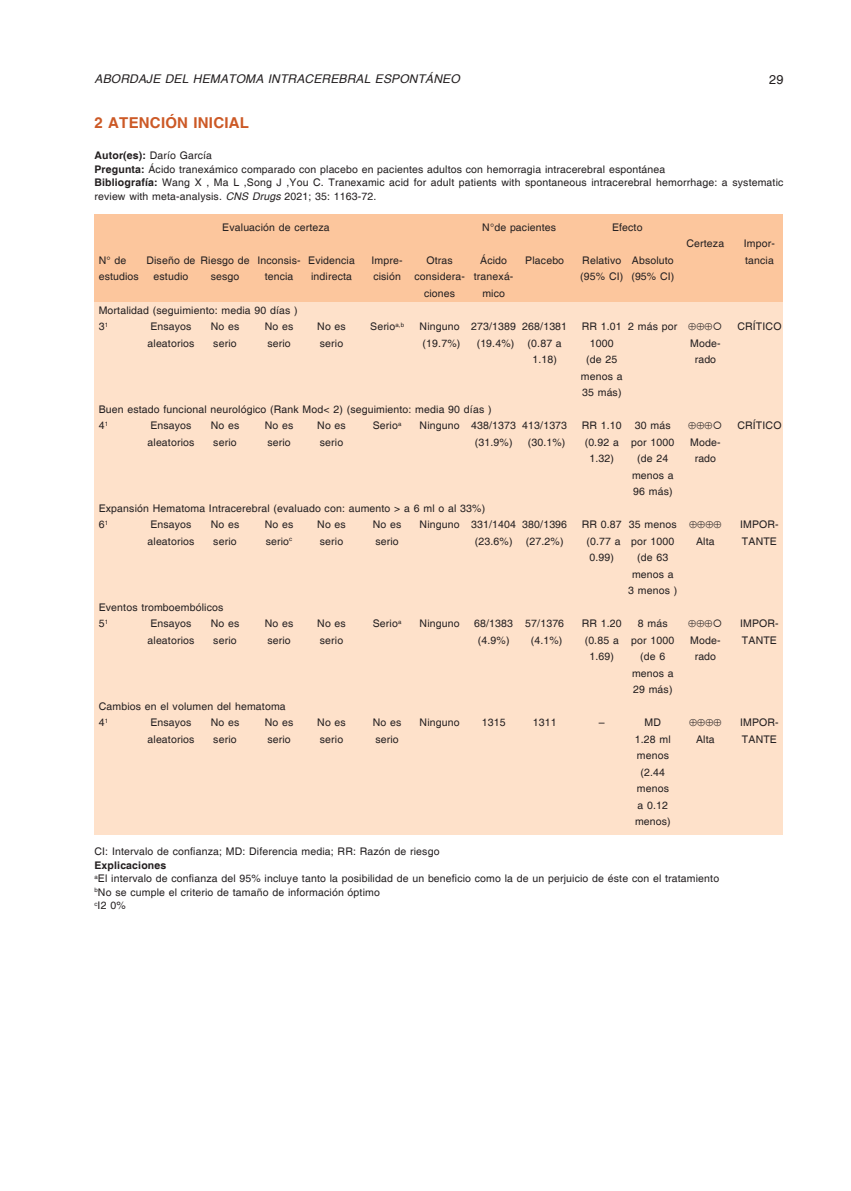
<style>
.page{position:relative;width:851px;height:1191px;background:#fff}
.page>*{position:absolute;margin:0;border:0;box-sizing:border-box;transform-origin:0 0}
.t1{font:700 15px "Helvetica";letter-spacing:.015em;color:#cc5926}
.t2{font:12.75px "Helvetica";color:#231f20}
.t3{font:italic 12px "Helvetica";letter-spacing:.015em;color:#231f20}
.t4{font:10.5px/16.5px "Helvetica";letter-spacing:.015em;color:#231f20}
.t5{font:10.5px "Symbol";color:#231f20}
.s1{font-weight:700}
.s2{font-style:italic}
</style>
<div class="page">
<div style="left:94px;top:301px;width:689px;height:533px;background:#fee1ca"></div>
<div style="left:94px;top:215px;width:689px;height:87px;background:#fcc69d"></div>
<p class="t3" style="left:94px;top:72px;width:366px">ABORDAJE DEL HEMATOMA INTRACEREBRAL ESPONTÁNEO</p>
<p class="t2" style="left:769px;top:72px;width:16px">29</p>
<h1 class="t1" style="left:94px;top:113px;width:156px">2 ATENCIÓN INICIAL</h1>
<p class="t4" style="left:94px;top:149px;width:690px;line-height:13.5px"><span class="s1">Autor(es):</span> Darío García<br><span class="s1">Pregunta:</span> Ácido tranexámico comparado con placebo en pacientes adultos con hemorragia intracerebral espontánea<br><span class="s1">Bibliografía:</span> Wang X , Ma L ,Song J ,You C. Tranexamic acid for adult patients with spontaneous intracerebral hemorrhage: a systematic review with meta-analysis. <span class="s2">CNS Drugs</span> 2021; 35: 1163-72.</p>
<p class="t4" style="left:222px;top:219px;width:109px">Evaluación de certeza</p>
<p class="t4" style="left:482px;top:219px;width:75px">N°de pacientes</p>
<p class="t4" style="left:612px;top:219px;width:32px">Efecto</p>
<p class="t4" style="left:686px;top:236px;width:39px">Certeza</p>
<p class="t4" style="left:743px;top:236px;width:33px">Impor-</p>
<p class="t4" style="left:99px;top:252px;width:29px">N° de</p>
<p class="t4" style="left:146px;top:252px;width:210px">Diseño de Riesgo de Inconsis- Evidencia</p>
<p class="t4" style="left:371px;top:252px;width:33px">Impre-</p>
<p class="t4" style="left:426px;top:252px;width:28px">Otras</p>
<p class="t4" style="left:480px;top:252px;width:28px">Ácido</p>
<p class="t4" style="left:525px;top:252px;width:40px">Placebo</p>
<p class="t4" style="left:582px;top:252px;width:93px">Relativo Absoluto</p>
<p class="t4" style="left:745px;top:252px;width:30px">tancia</p>
<p class="t4" style="left:99px;top:269px;width:42px">estudios</p>
<p class="t4" style="left:153px;top:269px;width:36px">estudio</p>
<p class="t4" style="left:211px;top:269px;width:30px">sesgo</p>
<p class="t4" style="left:264px;top:269px;width:30px">tencia</p>
<p class="t4" style="left:311px;top:269px;width:42px">indirecta</p>
<p class="t4" style="left:373px;top:269px;width:29px">cisión</p>
<p class="t4" style="left:414px;top:269px;width:100px">considera- tranexá-</p>
<p class="t4" style="left:580px;top:269px;width:96px">(95% CI) (95% CI)</p>
<p class="t4" style="left:424px;top:285px;width:33px">ciones</p>
<p class="t4" style="left:482px;top:285px;width:24px">mico</p>
<p class="t4" style="left:99px;top:302px;width:200px">Mortalidad (seguimiento: media 90 días )<br>3<sup>1</sup></p>
<p class="t4" style="left:150px;top:318px;width:43px">Ensayos</p>
<p class="t4" style="left:211px;top:318px;width:30px">No es</p>
<p class="t4" style="left:265px;top:318px;width:30px">No es</p>
<p class="t4" style="left:317px;top:318px;width:30px">No es</p>
<p class="t4" style="left:370px;top:318px;width:35px">Serio<sup>a,b</sup></p>
<p class="t4" style="left:419px;top:318px;width:149px">Ninguno 273/1389 268/1381</p>
<p class="t4" style="left:581px;top:318px;width:142px">RR 1.01 2 más por ⊕⊕⊕○</p>
<p class="t4" style="left:737px;top:318px;width:46px">CRÍTICO</p>
<p class="t4" style="left:147px;top:335px;width:48px">aleatorios</p>
<p class="t4" style="left:213px;top:335px;width:25px">serio</p>
<p class="t4" style="left:267px;top:335px;width:25px">serio</p>
<p class="t4" style="left:320px;top:335px;width:25px">serio</p>
<p class="t4" style="left:422px;top:335px;width:39px">(19.7%)</p>
<p class="t4" style="left:476px;top:335px;width:39px">(19.4%)</p>
<p class="t4" style="left:527px;top:335px;width:36px">(0.87 a</p>
<p class="t4" style="left:589px;top:335px;width:25px">1000</p>
<p class="t4" style="left:690px;top:335px;width:32px">Mode-</p>
<p class="t4" style="left:532px;top:351px;width:26px">1.18)</p>
<p class="t4" style="left:586px;top:351px;width:33px">(de 25</p>
<p class="t4" style="left:694px;top:351px;width:23px">rado</p>
<p class="t4" style="left:581px;top:368px;width:43px">menos a<br>35 más)</p>
<p class="t4" style="left:99px;top:401px;width:394px">Buen estado funcional neurológico (Rank Mod&lt; 2) (seguimiento: media 90 días )<br>4<sup>1</sup></p>
<p class="t4" style="left:150px;top:417px;width:43px">Ensayos</p>
<p class="t4" style="left:211px;top:417px;width:30px">No es</p>
<p class="t4" style="left:265px;top:417px;width:30px">No es</p>
<p class="t4" style="left:317px;top:417px;width:30px">No es</p>
<p class="t4" style="left:373px;top:417px;width:30px">Serio<sup>a</sup></p>
<p class="t4" style="left:419px;top:417px;width:149px">Ninguno 438/1373 413/1373</p>
<p class="t4" style="left:581px;top:417px;width:41px">RR 1.10</p>
<p class="t4" style="left:634px;top:417px;width:37px">30 más</p>
<p class="t5" style="left:688px;top:418px;width:35px">⊕⊕⊕○</p>
<p class="t4" style="left:737px;top:417px;width:46px">CRÍTICO</p>
<p class="t4" style="left:147px;top:434px;width:48px">aleatorios</p>
<p class="t4" style="left:213px;top:434px;width:25px">serio</p>
<p class="t4" style="left:267px;top:434px;width:25px">serio</p>
<p class="t4" style="left:320px;top:434px;width:25px">serio</p>
<p class="t4" style="left:475px;top:434px;width:39px">(31.9%)</p>
<p class="t4" style="left:527px;top:434px;width:39px">(30.1%)</p>
<p class="t4" style="left:584px;top:434px;width:91px">(0.92 a por 1000</p>
<p class="t4" style="left:690px;top:434px;width:32px">Mode-</p>
<p class="t4" style="left:589px;top:450px;width:26px">1.32)</p>
<p class="t4" style="left:637px;top:450px;width:33px">(de 24</p>
<p class="t4" style="left:694px;top:450px;width:23px">rado</p>
<p class="t4" style="left:632px;top:467px;width:43px">menos a<br>96 más)</p>
<p class="t4" style="left:99px;top:500px;width:388px">Expansión Hematoma Intracerebral (evaluado con: aumento &gt; a 6 ml o al 33%)<br>6<sup>1</sup></p>
<p class="t4" style="left:150px;top:516px;width:43px">Ensayos</p>
<p class="t4" style="left:211px;top:516px;width:30px">No es</p>
<p class="t4" style="left:265px;top:516px;width:30px">No es</p>
<p class="t4" style="left:317px;top:516px;width:30px">No es</p>
<p class="t4" style="left:373px;top:516px;width:30px">No es</p>
<p class="t4" style="left:419px;top:516px;width:149px">Ninguno 331/1404 380/1396</p>
<p class="t4" style="left:581px;top:516px;width:141px">RR 0.87 35 menos ⊕⊕⊕⊕</p>
<p class="t4" style="left:740px;top:516px;width:40px">IMPOR-</p>
<p class="t4" style="left:147px;top:533px;width:48px">aleatorios</p>
<p class="t4" style="left:213px;top:533px;width:25px">serio</p>
<p class="t4" style="left:266px;top:533px;width:28px">serio<sup>c</sup></p>
<p class="t4" style="left:320px;top:533px;width:25px">serio</p>
<p class="t4" style="left:375px;top:533px;width:25px">serio</p>
<p class="t4" style="left:475px;top:533px;width:39px">(23.6%)</p>
<p class="t4" style="left:526px;top:533px;width:39px">(27.2%)</p>
<p class="t4" style="left:586px;top:533px;width:89px">(0.77 a por 1000</p>
<p class="t4" style="left:696px;top:533px;width:20px">Alta</p>
<p class="t4" style="left:741px;top:533px;width:37px">TANTE</p>
<p class="t4" style="left:589px;top:549px;width:26px">0.99)</p>
<p class="t4" style="left:628px;top:549px;width:51px;text-align:center">(de 63 menos a<br>3 menos )</p>
<p class="t4" style="left:99px;top:599px;width:126px">Eventos tromboembólicos<br>5<sup>1</sup></p>
<p class="t4" style="left:150px;top:615px;width:43px">Ensayos</p>
<p class="t4" style="left:211px;top:615px;width:30px">No es</p>
<p class="t4" style="left:265px;top:615px;width:30px">No es</p>
<p class="t4" style="left:317px;top:615px;width:30px">No es</p>
<p class="t4" style="left:373px;top:615px;width:30px">Serio<sup>a</sup></p>
<p class="t4" style="left:419px;top:615px;width:41px">Ninguno</p>
<p class="t4" style="left:474px;top:615px;width:91px">68/1383 57/1376</p>
<p class="t4" style="left:581px;top:615px;width:41px">RR 1.20</p>
<p class="t4" style="left:637px;top:615px;width:31px">8 más</p>
<p class="t5" style="left:688px;top:616px;width:35px">⊕⊕⊕○</p>
<p class="t4" style="left:740px;top:615px;width:40px">IMPOR-</p>
<p class="t4" style="left:147px;top:632px;width:48px">aleatorios</p>
<p class="t4" style="left:213px;top:632px;width:25px">serio</p>
<p class="t4" style="left:267px;top:632px;width:25px">serio</p>
<p class="t4" style="left:320px;top:632px;width:25px">serio</p>
<p class="t4" style="left:478px;top:632px;width:33px">(4.9%)</p>
<p class="t4" style="left:530px;top:632px;width:33px">(4.1%)</p>
<p class="t4" style="left:584px;top:632px;width:91px">(0.85 a por 1000</p>
<p class="t4" style="left:690px;top:632px;width:32px">Mode-</p>
<p class="t4" style="left:741px;top:632px;width:37px">TANTE</p>
<p class="t4" style="left:589px;top:648px;width:26px">1.69)</p>
<p class="t4" style="left:640px;top:648px;width:27px">(de 6</p>
<p class="t4" style="left:694px;top:648px;width:23px">rado</p>
<p class="t4" style="left:632px;top:665px;width:43px">menos a<br>29 más)</p>
<p class="t4" style="left:99px;top:698px;width:188px">Cambios en el volumen del hematoma<br>4<sup>1</sup></p>
<p class="t4" style="left:150px;top:714px;width:43px">Ensayos</p>
<p class="t4" style="left:211px;top:714px;width:30px">No es</p>
<p class="t4" style="left:265px;top:714px;width:30px">No es</p>
<p class="t4" style="left:317px;top:714px;width:30px">No es</p>
<p class="t4" style="left:373px;top:714px;width:30px">No es</p>
<p class="t4" style="left:419px;top:714px;width:41px">Ninguno</p>
<p class="t4" style="left:481px;top:714px;width:25px">1315</p>
<p class="t4" style="left:532px;top:714px;width:25px">1311</p>
<p class="t4" style="left:598px;top:714px;width:7px">–</p>
<p class="t4" style="left:644px;top:714px;width:18px">MD</p>
<p class="t5" style="left:689px;top:715px;width:34px">⊕⊕⊕⊕</p>
<p class="t4" style="left:740px;top:714px;width:40px">IMPOR-</p>
<p class="t4" style="left:147px;top:731px;width:48px">aleatorios</p>
<p class="t4" style="left:213px;top:731px;width:25px">serio</p>
<p class="t4" style="left:267px;top:731px;width:25px">serio</p>
<p class="t4" style="left:320px;top:731px;width:25px">serio</p>
<p class="t4" style="left:375px;top:731px;width:25px">serio</p>
<p class="t4" style="left:634px;top:731px;width:37px">1.28 ml</p>
<p class="t4" style="left:696px;top:731px;width:20px">Alta</p>
<p class="t4" style="left:741px;top:731px;width:37px">TANTE</p>
<p class="t4" style="left:635px;top:747px;width:37px;text-align:center">menos (2.44 menos a 0.12 menos)</p>
<p class="t4" style="left:94px;top:843px;width:346px">CI: Intervalo de confianza; MD: Diferencia media; RR: Razón de riesgo</p>
<p class="t4" style="left:94px;top:858px;width:626px;line-height:13.5px"><span class="s1">Explicaciones<br></span><sup>a</sup>El intervalo de confianza del 95% incluye tanto la posibilidad de un beneficio como la de un perjuicio de éste con el tratamiento <sup>b</sup>No se cumple el criterio de tamaño de información óptimo<br><sup>c</sup>I2 0%</p>
</div>
